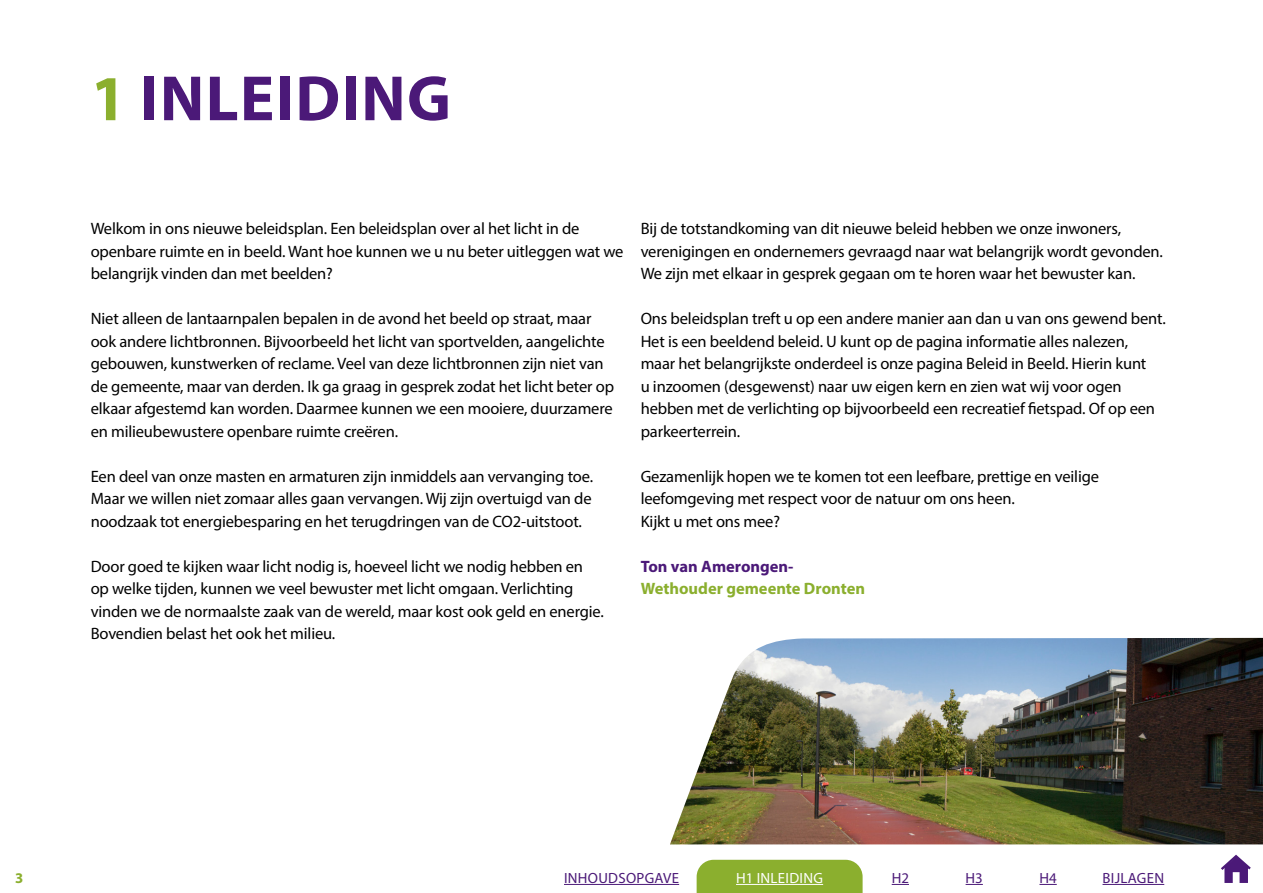
<style>
.page{position:relative;width:1263px;height:893px;background:#fff}
.page>*{position:absolute;margin:0;border:0;box-sizing:border-box;transform-origin:0 0}
.t1{font:700 64.5px "Myriad Pro";letter-spacing:.02em;color:#4b1978}
.t2{font:16.5px/22.5px "Myriad Pro";letter-spacing:-.01em;color:#000}
.t3{font:700 16.5px "Myriad Pro";color:#8baf2e}
.t4{font:700 16.5px "Myriad Pro";color:#4b1978}
.t5{font:14.85px "Myriad Pro";letter-spacing:.02em;color:#4b1978}
.t6{font:14.85px "Myriad Pro";letter-spacing:.02em;color:#fff}
.t7{font:700 14.85px "Myriad Pro";color:#8baf2e}
.s1{color:#8baf2e}
</style>
<div class="page">
<div style="left:697px;top:860px;width:165px;height:33px;background:#8baf2e"></div>
<hr style="left:736px;top:884px;width:87px;height:1px;background:#fff">
<svg style="left:892px;top:884px;width:17px;height:1px"></svg>
<hr style="left:564px;top:884px;width:115px;height:1px;background:#4b1978">
<svg style="left:965px;top:884px;width:18px;height:1px"></svg>
<svg style="left:1039px;top:884px;width:18px;height:1px"></svg>
<hr style="left:1102px;top:884px;width:62px;height:1px;background:#4b1978">
<svg style="left:1221px;top:855px;width:30px;height:28px"></svg>
<img style="left:670px;top:638px;width:593px;height:206px">
<h1 class="t1" style="left:91px;top:56px;width:362px"><span class="s1">1</span> INLEIDING</h1>
<p class="t2" style="left:91px;top:217px;width:534px">Welkom in ons nieuwe beleidsplan. Een beleidsplan over al het licht in de openbare ruimte en in beeld. Want hoe kunnen we u nu beter uitleggen wat we belangrijk vinden dan met beelden?</p>
<p class="t2" style="left:91px;top:307px;width:525px">Niet alleen de lantaarnpalen bepalen in de avond het beeld op straat, maar ook andere lichtbronnen. Bijvoorbeeld het licht van sportvelden, aangelichte gebouwen, kunstwerken of reclame. Veel van deze lichtbronnen zijn niet van de gemeente, maar van derden. Ik ga graag in gesprek zodat het licht beter op elkaar afgestemd kan worden. Daarmee kunnen we een mooiere, duurzamere en milieubewustere openbare ruimte creëren.</p>
<p class="t2" style="left:91px;top:464px;width:504px;text-align:justify">Een deel van onze masten en armaturen zijn inmiddels aan vervanging toe.<br>Maar we willen niet zomaar alles gaan vervangen. Wij zijn overtuigd van de noodzaak tot energiebesparing en het terugdringen van de CO2-uitstoot.</p>
<p class="t2" style="left:91px;top:554px;width:515px">Door goed te kijken waar licht nodig is, hoeveel licht we nodig hebben en op welke tijden, kunnen we veel bewuster met licht omgaan. Verlichting vinden we de normaalste zaak van de wereld, maar kost ook geld en energie.<br>Bovendien belast het ook het milieu.</p>
<p class="t2" style="left:641px;top:217px;width:524px">Bij de totstandkoming van dit nieuwe beleid hebben we onze inwoners, verenigingen en ondernemers gevraagd naar wat belangrijk wordt gevonden.<br>We zijn met elkaar in gesprek gegaan om te horen waar het bewuster kan.</p>
<p class="t2" style="left:641px;top:307px;width:527px">Ons beleidsplan treft u op een andere manier aan dan u van ons gewend bent.<br>Het is een beeldend beleid. U kunt op de pagina informatie alles nalezen, maar het belangrijkste onderdeel is onze pagina Beleid in Beeld. Hierin kunt<br>u inzoomen (desgewenst) naar uw eigen kern en zien wat wij voor ogen hebben met de verlichting op bijvoorbeeld een recreatief fietspad. Of op een parkeerterrein.</p>
<p class="t2" style="left:641px;top:465px;width:460px">Gezamenlijk hopen we te komen tot een leefbare, prettige en veilige leefomgeving met respect voor de natuur om ons heen.<br>Kijkt u met ons mee?</p>
<p class="t4" style="left:641px;top:555px;width:154px">Ton van Amerongen-</p>
<p class="t3" style="left:641px;top:578px;width:226px">Wethouder gemeente Dronten</p>
<p class="t7" style="left:15px;top:868px;width:10px">3</p>
<p class="t5" style="left:564px;top:869px;width:116px">INHOUDSOPGAVE</p>
<p class="t6" style="left:736px;top:869px;width:88px">H1 INLEIDING</p>
<p class="t5" style="left:892px;top:869px;width:19px">H2</p>
<p class="t5" style="left:965px;top:869px;width:19px">H3</p>
<p class="t5" style="left:1039px;top:869px;width:19px">H4</p>
<p class="t5" style="left:1102px;top:869px;width:63px">BIJLAGEN</p>
</div>
